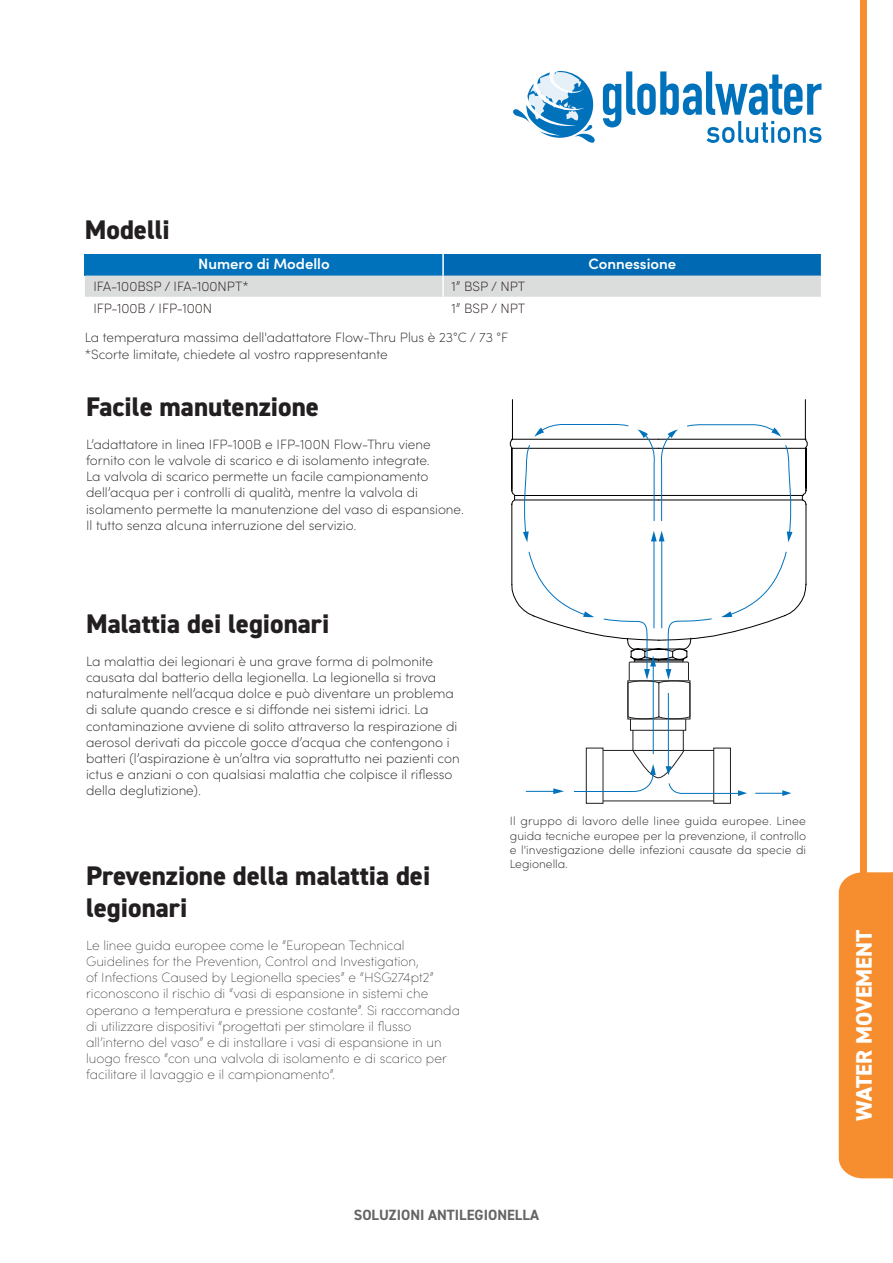
<style>
.page{position:relative;width:893px;height:1263px;background:#fff}
.page>*{position:absolute;margin:0;border:0;box-sizing:border-box;transform-origin:0 0}
.Body_12_14_4{font:800 27px/32.4px "DIN2014";color:#231f20}
.t1{font:800 27px "DIN2014";color:#fff}
.Sub_Headings{font:800 27px "DIN2014";color:#231f20}
.t2{font:800 22.5px "DIN2014";color:#fff}
.Table_Header{font:600 15px "Sofia Pro";color:#fff}
.Blue_text_description{font:700 14.85px "DIN2014";color:#646566}
.Body_12_14_4-2{font:200 13.5px/16.2px "Sofia Pro";color:#231f20}
.Body_12_14_4-3{font:200 13.5px/16.2px "Sofia Pro";color:#231f20}
.Table_CellText{font:200 13.5px "Sofia Pro";color:#180c0d}
.t3{font:200 12px/14.4px "Sofia Pro";letter-spacing:.01em;color:#231f20;text-align:justify}
</style>
<div class="page">
<div style="left:861px;top:0;width:6px;height:968px;background:#f68d2e"></div>
<div style="left:839px;top:872px;width:54px;height:306px;background:#f68d2e"></div>
<svg style="left:513px;top:71px;width:82px;height:72px"></svg>
<svg style="left:603px;top:71px;width:218px;height:72px"></svg>
<svg style="left:85px;top:254px;width:737px;height:43px;background:#6da4ca"></svg>
<hr style="left:442px;top:276px;width:2px;height:21px;background:#fff">
<div style="left:586px;top:748px;width:17px;height:56px;border:1px solid #231f20"></div>
<div style="left:713px;top:748px;width:18px;height:56px;border:1px solid #231f20"></div>
<svg style="left:510px;top:399px;width:298px;height:403px"></svg>
<p class="Sub_Headings" style="left:85px;top:212px;width:86px">Modelli</p>
<p class="Table_Header" style="left:198px;top:252px;width:133px">Numero di Modello</p>
<p class="Table_Header" style="left:588px;top:252px;width:90px">Connessione</p>
<p class="Table_CellText" style="left:93px;top:277px;width:157px">IFA-100BSP / IFA-100NPT*</p>
<p class="Table_CellText" style="left:452px;top:277px;width:75px">1” BSP / NPT</p>
<p class="Table_CellText" style="left:93px;top:299px;width:120px">IFP-100B / IFP-100N</p>
<p class="Table_CellText" style="left:452px;top:299px;width:75px">1” BSP / NPT</p>
<p class="Body_12_14_4-2" style="left:85px;top:329px;width:425px">La temperatura massima dell'adattatore Flow-Thru Plus è 23°C / 73 °F</p>
<p class="Body_12_14_4-2" style="left:85px;top:345px;width:304px">*Scorte limitate, chiedete al vostro rappresentante</p>
<p class="Body_12_14_4" style="left:86px;top:391px;width:234px">Facile manutenzione</p>
<p class="Body_12_14_4-2" style="left:86px;top:435px;width:379px">L’adattatore in linea IFP-100B e IFP-100N Flow-Thru viene fornito con le valvole di scarico e di isolamento integrate.<br>La valvola di scarico permette un facile campionamento dell’acqua per i controlli di qualità, mentre la valvola di isolamento permette la manutenzione del vaso di espansione.<br>Il tutto senza alcuna interruzione del servizio.</p>
<p class="Body_12_14_4" style="left:86px;top:608px;width:245px">Malattia dei legionari</p>
<p class="Body_12_14_4-2" style="left:86px;top:652px;width:375px">La malattia dei legionari è una grave forma di polmonite causata dal batterio della legionella. La legionella si trova naturalmente nell’acqua dolce e può diventare un problema di salute quando cresce e si diffonde nei sistemi idrici. La contaminazione avviene di solito attraverso la respirazione di aerosol derivati da piccole gocce d’acqua che contengono i batteri (l’aspirazione è un’altra via soprattutto nei pazienti con ictus e anziani o con qualsiasi malattia che colpisce il riflesso della deglutizione).</p>
<p class="Body_12_14_4" style="left:86px;top:859px;width:346px">Prevenzione della malattia dei legionari</p>
<p class="Body_12_14_4-3" style="left:86px;top:936px;width:375px">Le linee guida europee come le “European Technical Guidelines for the Prevention, Control and Investigation,<br>of Infections Caused by Legionella species” e “HSG274pt2” riconoscono il rischio di “vasi di espansione in sistemi che operano a temperatura e pressione costante”. Si raccomanda di utilizzare dispositivi “progettati per stimolare il flusso all’interno del vaso” e di installare i vasi di espansione in un luogo fresco “con una valvola di isolamento e di scarico per facilitare il lavaggio e il campionamento”.</p>
<p class="t3" style="left:510px;top:813px;width:298px">Il gruppo di lavoro delle linee guida europee. Linee guida tecniche europee per la prevenzione, il controllo e l'investigazione delle infezioni causate da specie di Legionella.</p>
<p class="Blue_text_description" style="left:354px;top:1205px;width:187px">SOLUZIONI ANTILEGIONELLA</p>
<h2 class="t2" style="left:849px;top:1121px;width:193px;rotate:-90deg">WATER MOVEMENT</h2>
<h1 class="t1" style="left:855px;top:1134px;width:134px;rotate:-90deg">WATER MO</h1>
</div>
